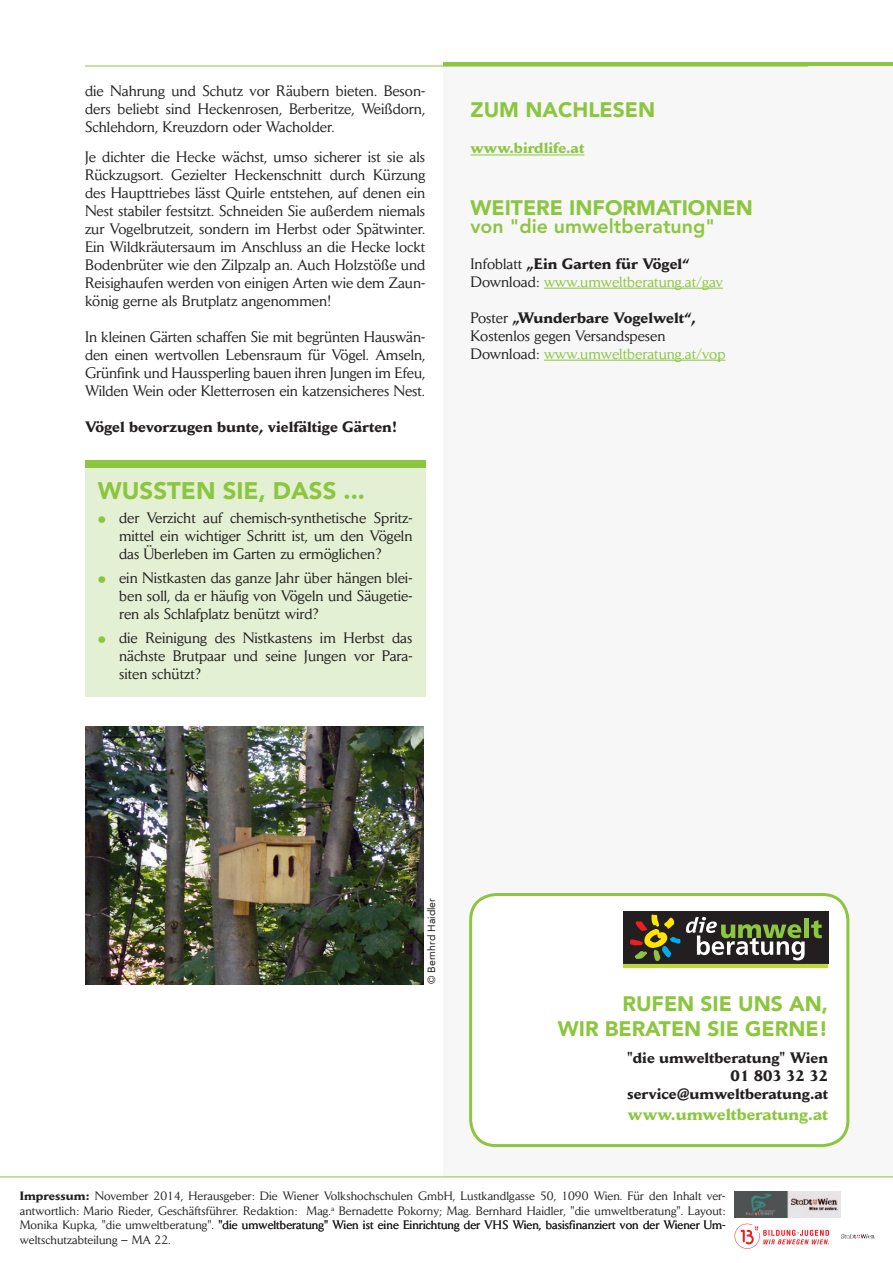
<style>
.page{position:relative;width:893px;height:1263px;background:#fff}
.page>*{position:absolute;margin:0;border:0;box-sizing:border-box;transform-origin:0 0}
.t1{font:900 24px "Avenir LT";color:#8bc63e}
.t2{font:900 21px "Avenir LT";color:#8bc63e}
.t3{font:800 19.5px "Avenir LT Std";color:#8bc63e}
.t4{font:700 16.5px "Daily News BQ";color:#8bc63e}
.t5{font:15px/18px "Daily News BQ";color:#231f20;text-align:justify}
.t6{font:700 15px "Daily News BQ";color:#231f20}
.t7{font:15px "Daily News BQ";color:#8bc63e}
.t8{font:700 15px "Daily News BQ";color:#8bc63e}
.t9{font:12px/14.4px "Daily News BQ";letter-spacing:.005em;color:#231f20;text-align:justify}
.t10{font:10.5px "Avenir LT";color:#231f20}
.s1{font-size:31.5px;color:#8bc63e}
.s2{font-weight:400}
.s3{color:#231f20}
.s4{font-weight:700}
</style>
<div class="page">
<hr style="left:443px;top:63px;width:450px;height:4px;background:#8bc63e">
<div style="left:443px;top:66px;width:450px;height:1110px;background:#f7f7f8"></div>
<hr style="left:0;top:1176px;width:893px;height:1px;background:#8bc63e">
<img style="left:735px;top:1191px;width:106px;height:27px">
<svg style="left:735px;top:1224px;width:94px;height:25px"></svg>
<svg style="left:841px;top:1234px;width:33px;height:4px"></svg>
<div style="left:471px;top:894px;width:377px;height:251px;background:#fff;border-radius:26px"></div>
<div style="left:469px;top:893px;width:380px;height:254px;border:3px solid #8bc63e;border-radius:26px"></div>
<div style="left:623px;top:911px;width:205px;height:53px;background:#231f20"></div>
<svg style="left:623px;top:914px;width:205px;height:54px"></svg>
<hr style="left:85px;top:66px;width:723px;height:1px;background:#8bc63e">
<div style="left:85px;top:460px;width:340px;height:8px;background:#8bc63e"></div>
<div style="left:85px;top:468px;width:340px;height:228px;background:#e4f0d4"></div>
<hr style="left:470px;top:155px;width:114px;height:1px;background:#8bc63e">
<hr style="left:544px;top:288px;width:179px;height:1px;background:#8bc63e">
<hr style="left:544px;top:360px;width:182px;height:1px;background:#8bc63e">
<img style="left:85px;top:727px;width:338px;height:257px">
<p class="t5" style="left:85px;top:82px;width:342px">die Nahrung und Schutz vor Räubern bieten. Beson&shy;ders beliebt sind Heckenrosen, Berberitze, Weißdorn, Schlehdorn, Kreuzdorn oder Wacholder.</p>
<p class="t5" style="left:85px;top:147px;width:342px">Je dichter die Hecke wächst, umso sicherer ist sie als Rückzugsort. Gezielter Heckenschnitt durch Kürzung des Haupttriebes lässt Quirle entstehen, auf denen ein Nest stabiler festsitzt. Schneiden Sie außerdem niemals zur Vogelbrutzeit, sondern im Herbst oder Spätwinter.<br>Ein Wildkräutersaum im Anschluss an die Hecke lockt Bodenbrüter wie den Zilpzalp an. Auch Holzstöße und Reisighaufen werden von einigen Arten wie dem Zaun&shy;könig gerne als Brutplatz angenommen!</p>
<p class="t5" style="left:85px;top:327px;width:342px">In kleinen Gärten schaffen Sie mit begrünten Hauswän&shy;den einen wertvollen Lebensraum für Vögel. Amseln, Grünfink und Haussperling bauen ihren Jungen im Efeu, Wilden Wein oder Kletterrosen ein katzensicheres Nest.</p>
<p class="t6" style="left:85px;top:418px;width:313px">Vögel bevorzugen bunte, vielfältige Gärten!</p>
<p class="t1" style="left:98px;top:476px;width:269px">WUSSTEN SIE, DASS ...</p>
<p class="t5" style="left:119px;top:508px;width:295px;text-indent:-21px"><span class="s1">•</span> der Verzicht auf chemisch-synthetische Spritz&shy;mittel ein wichtiger Schritt ist, um den Vögeln das Überleben im Garten zu ermöglichen?</p>
<p class="t5" style="left:119px;top:568px;width:295px;text-indent:-21px"><span class="s1">•</span> ein Nistkasten das ganze Jahr über hängen blei&shy;ben soll, da er häufig von Vögeln und Säugetie&shy;ren als Schlafplatz benützt wird?</p>
<p class="t5" style="left:119px;top:628px;width:295px;text-indent:-21px"><span class="s1">•</span> die Reinigung des Nistkastens im Herbst das nächste Brutpaar und seine Jungen vor Para&shy;siten schützt?</p>
<p class="t2" style="left:470px;top:97px;width:186px">ZUM NACHLESEN</p>
<p class="t8" style="left:470px;top:139px;width:115px">www.birdlife.at</p>
<p class="t2" style="left:470px;top:195px;width:284px">WEITERE INFORMATIONEN</p>
<p class="t3" style="left:470px;top:214px;width:246px">von "die umweltberatung"</p>
<p class="t6" style="left:470px;top:254px;width:221px"><span class="s2">Infoblatt</span> „Ein Garten für Vögel“</p>
<p class="t7" style="left:470px;top:272px;width:254px"><span class="s3">Download:</span> www.umweltberatung.at/gav</p>
<p class="t6" style="left:470px;top:308px;width:227px"><span class="s2">Poster</span> „Wunderbare Vogelwelt“,</p>
<p class="t5" style="left:470px;top:326px;width:197px">Kostenlos gegen Versandspesen</p>
<p class="t7" style="left:470px;top:344px;width:257px"><span class="s3">Download:</span> www.umweltberatung.at/vop</p>
<p class="t10" style="left:425px;top:984px;width:88px;rotate:-90deg">© Bernhrd Haidler</p>
<p class="t2" style="left:622px;top:990px;width:207px">RUFEN SIE UNS AN,</p>
<p class="t2" style="left:558px;top:1016px;width:272px">WIR BERATEN SIE GERNE!</p>
<p class="t6" style="left:627px;top:1048px;width:202px">"die umweltberatung" Wien</p>
<p class="t6" style="left:731px;top:1066px;width:99px">01 803 32 32</p>
<p class="t6" style="left:627px;top:1084px;width:203px">service@umweltberatung.at</p>
<p class="t4" style="left:628px;top:1104px;width:202px">www.umweltberatung.at</p>
<p class="t9" style="left:20px;top:1189px;width:707px"><span class="s4">Impressum:</span> November 2014, Herausgeber: Die Wiener Volkshochschulen GmbH, Lustkandlgasse 50, 1090 Wien. Für den Inhalt ver&shy;antwortlich: Mario Rieder, Geschäftsführer. Redaktion: Mag.<sup>a</sup> Bernadette Pokorny; Mag. Bernhard Haidler, "die umweltberatung". Layout:<br>Monika Kupka, "die umweltberatung". "die umweltberatung" Wien ist eine Einrichtung der VHS Wien, basisfinanziert von der Wiener Um&shy;weltschutzabteilung – MA 22.</p>
</div>
